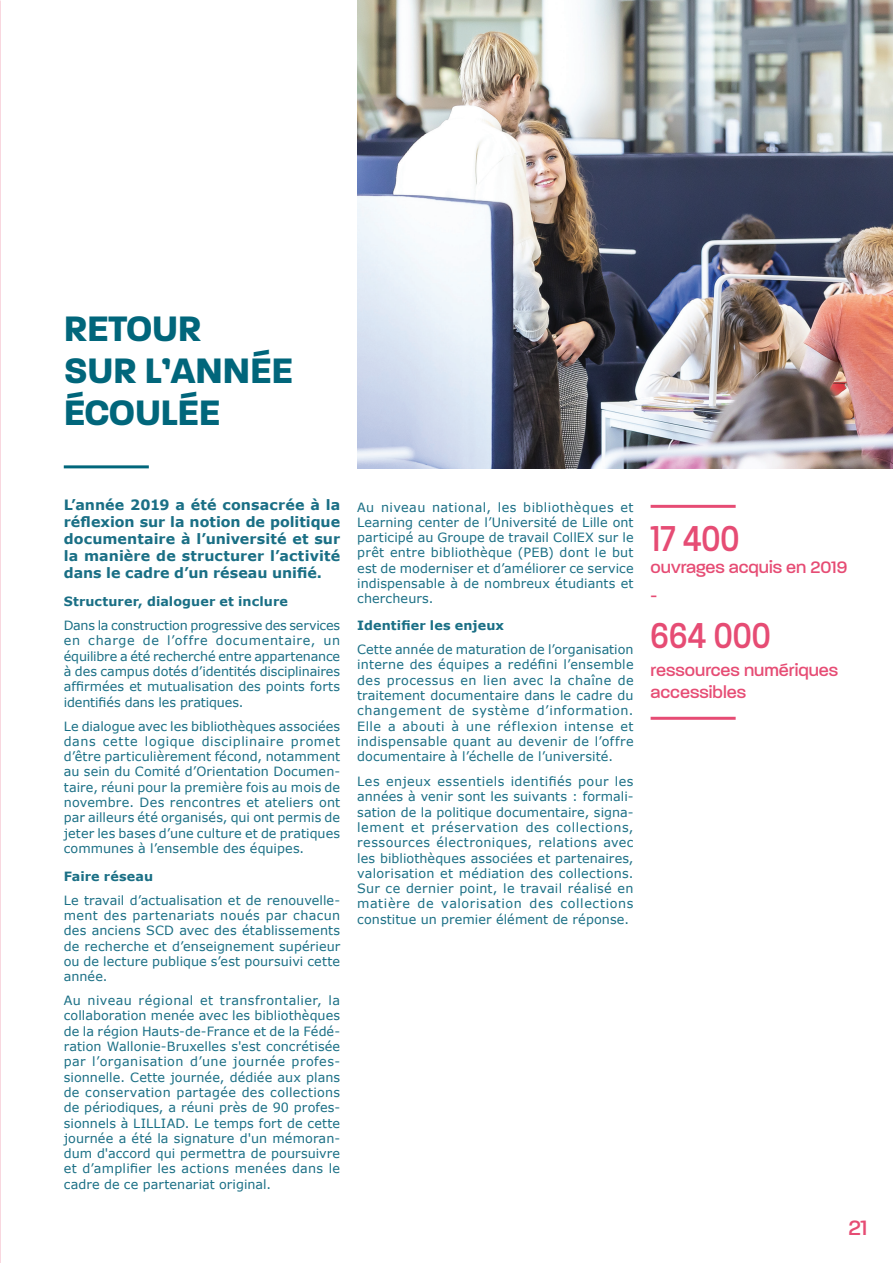
<style>
.page{position:relative;width:893px;height:1263px;background:#fff}
.page>*{position:absolute;margin:0;border:0;box-sizing:border-box;transform-origin:0 0}
.t1{font:500 39px "Paralucent Condensed";color:#e64c74}
.t2{font:700 38.25px/42px "Paralucent";letter-spacing:-.01em;color:#01667b}
.t3{font:500 22.5px "Paralucent";color:#e64c74}
.t4{font:500 18px/28.5px "Paralucent";color:#e64c74}
.t5{font:700 14.25px/17.1px "Verdana";letter-spacing:.005em;color:#1a6f85;text-align:justify}
.t6{font:12.75px/15.3px "Verdana";letter-spacing:.005em;color:#1a6f85;text-align:justify}
.t7{font:700 12.75px "Verdana";letter-spacing:.005em;color:#1a6f85}
</style>
<div class="page">
<img style="left:357px;top:0;width:536px;height:468px">
<hr style="left:64px;top:465px;width:85px;height:3px;background:#01667b">
<hr style="left:651px;top:505px;width:85px;height:3px;background:#e64c74">
<hr style="left:651px;top:717px;width:85px;height:3px;background:#e64c74">
<h2 class="t2" style="left:64px;top:308px;width:231px">RETOUR<br>SUR L’ANNÉE<br>ÉCOULÉE</h2>
<p class="t5" style="left:64px;top:496px;width:278px">L’année 2019 a été consacrée à la réflexion sur la notion de politique documentaire à l’université et sur la manière de structurer l’activité dans le cadre d’un réseau unifié.</p>
<p class="t7" style="left:64px;top:593px;width:226px">Structurer, dialoguer et inclure</p>
<p class="t6" style="left:64px;top:618px;width:278px">Dans la construction progressive des services en charge de l’offre documentaire, un équilibre a été recherché entre appartenance à des campus dotés d’identités disciplinaires affirmées et mutualisation des points forts identifiés dans les pratiques.</p>
<p class="t6" style="left:64px;top:718px;width:278px">Le dialogue avec les bibliothèques associées dans cette logique disciplinaire promet d’être particulièrement fécond, notamment au sein du Comité d’Orientation Documen&shy;taire, réuni pour la première fois au mois de novembre. Des rencontres et ateliers ont par ailleurs été organisés, qui ont permis de jeter les bases d’une culture et de pratiques communes à l’ensemble des équipes.</p>
<p class="t7" style="left:64px;top:868px;width:91px">Faire réseau</p>
<p class="t6" style="left:64px;top:892px;width:278px">Le travail d’actualisation et de renouvelle&shy;ment des partenariats noués par chacun des anciens SCD avec des établissements de recherche et d’enseignement supérieur ou de lecture publique s’est poursuivi cette année.</p>
<p class="t6" style="left:64px;top:993px;width:278px">Au niveau régional et transfrontalier, la collaboration menée avec les bibliothèques de la région Hauts-de-France et de la Fédé&shy;ration Wallonie-Bruxelles s'est concrétisée par l’organisation d’une journée profes&shy;sionnelle. Cette journée, dédiée aux plans de conservation partagée des collections de périodiques, a réuni près de 90 profes&shy;sionnels à LILLIAD. Le temps fort de cette journée a été la signature d'un mémoran&shy;dum d'accord qui permettra de poursuivre et d’amplifier les actions menées dans le cadre de ce partenariat original.</p>
<p class="t6" style="left:357px;top:499px;width:278px">Au niveau national, les bibliothèques et Learning center de l’Université de Lille ont participé au Groupe de travail CollEX sur le prêt entre bibliothèque (PEB) dont le but est de moderniser et d’améliorer ce service indispensable à de nombreux étudiants et chercheurs.</p>
<p class="t7" style="left:357px;top:617px;width:148px">Identifier les enjeux</p>
<p class="t6" style="left:357px;top:642px;width:278px">Cette année de maturation de l’organisation interne des équipes a redéfini l’ensemble des processus en lien avec la chaîne de traitement documentaire dans le cadre du changement de système d’information.<br>Elle a abouti à une réflexion intense et indispensable quant au devenir de l’offre documentaire à l’échelle de l’université.</p>
<p class="t6" style="left:357px;top:774px;width:278px">Les enjeux essentiels identifiés pour les années à venir sont les suivants : formali&shy;sation de la politique documentaire, signa&shy;lement et préservation des collections, ressources électroniques, relations avec les bibliothèques associées et partenaires, valorisation et médiation des collections.<br>Sur ce dernier point, le travail réalisé en matière de valorisation des collections constitue un premier élément de réponse.</p>
<h1 class="t1" style="left:651px;top:516px;width:91px">17 400</h1>
<h3 class="t4" style="left:651px;top:552px;width:198px">ouvrages acquis en 2019 -</h3>
<h1 class="t1" style="left:651px;top:613px;width:122px">664 000</h1>
<h3 class="t4" style="left:651px;top:660px;width:189px;line-height:21.6px">ressources numériques accessibles</h3>
<h3 class="t3" style="left:848px;top:1214px;width:20px">21</h3>
</div>
